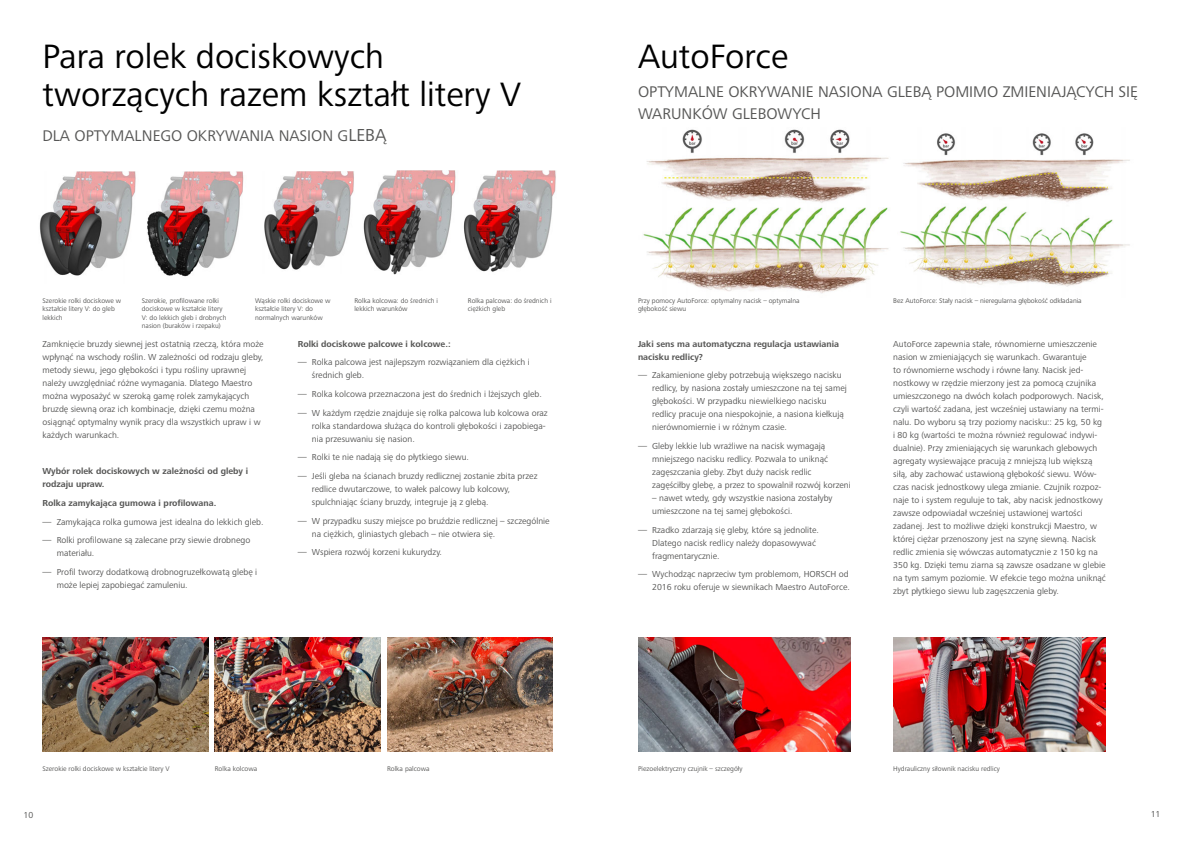
<style>
.page{position:relative;width:1191px;height:842px;background:#fff}
.page>*{position:absolute;margin:0;border:0;box-sizing:border-box;transform-origin:0 0}
.A_HEAD{font:35px/38px "Frutiger Next LTW1 G";color:#000}
.t1{font:16px/22px "Frutiger Next LTW1 G";color:#575756}
.fließtext_9_pt_grau{font:9px/13px "Frutiger Next LTW1 G";color:#575756}
.fließtext_9_pt_grau-2{font:700 9px/13px "Frutiger Next LTW1 G";color:#575756}
.t2{font:7px/8.5px "Frutiger Next LTW1 G";color:#575756}
.s1{font-size:18px}
</style>
<div class="page">
<img style="left:43px;top:638px;width:165px;height:113px">
<img style="left:215px;top:638px;width:166px;height:113px">
<img style="left:387px;top:638px;width:166px;height:113px">
<img style="left:264px;top:171px;width:90px;height:99px">
<img style="left:39px;top:172px;width:97px;height:104px">
<img style="left:147px;top:171px;width:97px;height:106px">
<img style="left:363px;top:171px;width:93px;height:104px">
<img style="left:463px;top:171px;width:93px;height:101px">
<img style="left:643px;top:129px;width:487px;height:165px">
<img style="left:638px;top:638px;width:212px;height:113px">
<img style="left:893px;top:638px;width:213px;height:113px">
<p class="A_HEAD" style="left:43px;top:38px;width:480px">Para rolek dociskowych tworzących razem kształt litery V</p>
<p class="t1" style="left:43px;top:125px;width:345px">DLA OPTYMALNEGO OKRYWANIA NASION G<span class="s1">LEBĄ</span></p>
<p class="t2" style="left:43px;top:296px;width:80px">Szerokie rolki dociskowe w kształcie litery V: do gleb lekkich</p>
<p class="t2" style="left:142px;top:296px;width:86px">Szerokie, profilowane rolki dociskowe w kształcie litery<br>V: do lekkich gleb i drobnych nasion (buraków i rzepaku)</p>
<p class="t2" style="left:354px;top:296px;width:85px">Rolka kolcowa: do średnich i lekkich warunków</p>
<p class="t2" style="left:468px;top:296px;width:85px">Rolka palcowa: do średnich i ciężkich gleb</p>
<p class="t2" style="left:255px;top:296px;width:77px">Wąskie rolki dociskowe w kształcie litery V: do normalnych warunków</p>
<p class="fließtext_9_pt_grau" style="left:43px;top:337px;width:223px">Zamknięcie bruzdy siewnej jest ostatnią rzeczą, która może wpłynąć na wschody roślin. W zależności od rodzaju gleby, metody siewu, jego głębokości i typu rośliny uprawnej należy uwzględniać różne wymagania. Dlatego Maestro można wyposażyć w szeroką gamę rolek zamykających bruzdę siewną oraz ich kombinacje, dzięki czemu można osiągnąć optymalny wynik pracy dla wszystkich upraw i w każdych warunkach.</p>
<p class="fließtext_9_pt_grau-2" style="left:298px;top:337px;width:154px">Rolki dociskowe palcowe i kolcowe.:</p>
<p class="fließtext_9_pt_grau" style="left:312px;top:356px;width:219px;text-indent:-14px">― Rolka palcowa jest najlepszym rozwiązaniem dla ciężkich i średnich gleb.</p>
<p class="fließtext_9_pt_grau" style="left:298px;top:388px;width:246px">― Rolka kolcowa przeznaczona jest do średnich i lżejszych gleb.</p>
<p class="fließtext_9_pt_grau" style="left:312px;top:406px;width:237px;text-indent:-14px">― W każdym rzędzie znajduje się rolka palcowa lub kolcowa oraz rolka standardowa służąca do kontroli głębokości i zapobiega&shy;nia przesuwaniu się nasion.</p>
<p class="fließtext_9_pt_grau" style="left:298px;top:451px;width:173px">― Rolki te nie nadają się do płytkiego siewu.</p>
<p class="fließtext_9_pt_grau" style="left:312px;top:470px;width:227px;text-indent:-14px">― Jeśli gleba na ścianach bruzdy redlicznej zostanie zbita przez redlice dwutarczowe, to wałek palcowy lub kolcowy, spulchniając ściany bruzdy, integruje ją z glebą.</p>
<p class="fließtext_9_pt_grau" style="left:312px;top:514px;width:239px;text-indent:-14px">― W przypadku suszy miejsce po bruździe redlicznej – szczególnie na ciężkich, gliniastych glebach – nie otwiera się.</p>
<p class="fließtext_9_pt_grau" style="left:298px;top:546px;width:146px">― Wspiera rozwój korzeni kukurydzy.</p>
<p class="fließtext_9_pt_grau-2" style="left:43px;top:465px;width:207px">Wybór rolek dociskowych w zależności od gleby i rodzaju upraw.</p>
<p class="fließtext_9_pt_grau-2" style="left:43px;top:497px;width:175px">Rolka zamykająca gumowa i profilowana.</p>
<p class="fließtext_9_pt_grau" style="left:43px;top:515px;width:222px">― Zamykająca rolka gumowa jest idealna do lekkich gleb.</p>
<p class="fließtext_9_pt_grau" style="left:57px;top:534px;width:195px;text-indent:-14px">― Rolki profilowane są zalecane przy siewie drobnego materiału.</p>
<p class="fließtext_9_pt_grau" style="left:57px;top:566px;width:202px;text-indent:-14px">― Profil tworzy dodatkową drobnogruzełkowatą glebę i może lepiej zapobiegać zamuleniu.</p>
<p class="A_HEAD" style="left:638px;top:38px;width:152px">AutoForce</p>
<p class="t1" style="left:638px;top:81px;width:501px">OPTYMALNE OKRYWANIE NASIONA GLEBĄ POMIMO ZMIENIAJĄCYCH SIĘ<br>WARUNKÓW GLEBOWYCH</p>
<p class="t2" style="left:638px;top:296px;width:163px">Przy pomocy AutoForce: optymalny nacisk – optymalna głębokość siewu</p>
<p class="t2" style="left:893px;top:296px;width:190px">Bez AutoForce: Stały nacisk – nieregularna głębokość odkładania</p>
<p class="fließtext_9_pt_grau-2" style="left:638px;top:337px;width:203px">Jaki sens ma automatyczna regulacja ustawiania nacisku redlicy?</p>
<p class="fließtext_9_pt_grau" style="left:652px;top:369px;width:196px;text-indent:-14px">― Zakamienione gleby potrzebują większego nacisku redlicy, by nasiona zostały umieszczone na tej samej głębokości. W przypadku niewielkiego nacisku redlicy pracuje ona niespokojnie, a nasiona kiełkują nierównomiernie i w różnym czasie.</p>
<p class="fließtext_9_pt_grau" style="left:652px;top:440px;width:200px;text-indent:-14px">― Gleby lekkie lub wrażliwe na nacisk wymagają mniejszego nacisku redlicy. Pozwala to uniknąć zagęszczania gleby. Zbyt duży nacisk redlic zagęściłby glebę, a przez to spowalnił rozwój korzeni</p>
<p class="fließtext_9_pt_grau" style="left:652px;top:492px;width:182px">– nawet wtedy, gdy wszystkie nasiona zostałyby umieszczone na tej samej głębokości.</p>
<p class="fließtext_9_pt_grau" style="left:652px;top:523px;width:168px;text-indent:-14px">― Rzadko zdarzają się gleby, które są jednolite.<br>Dlatego nacisk redlicy należy dopasowywać fragmentarycznie.</p>
<p class="fließtext_9_pt_grau" style="left:638px;top:568px;width:213px;text-align:right">― Wychodząc naprzeciw tym problemom, HORSCH od<br>2016 roku oferuje w siewnikach Maestro AutoForce.</p>
<p class="fließtext_9_pt_grau" style="left:893px;top:337px;width:214px">AutoForce zapewnia stałe, równomierne umieszczenie nasion w zmieniających się warunkach. Gwarantuje<br>to równomierne wschody i równe łany. Nacisk jed&shy;nostkowy w rzędzie mierzony jest za pomocą czujnika umieszczonego na dwóch kołach podporowych. Nacisk, czyli wartość zadana, jest wcześniej ustawiany na termi&shy;nalu. Do wyboru są trzy poziomy nacisku:: 25 kg, 50 kg i 80 kg (wartości te można również regulować indywi&shy;dualnie). Przy zmieniających się warunkach glebowych agregaty wysiewające pracują z mniejszą lub większą siłą, aby zachować ustawioną głębokość siewu. Wów&shy;czas nacisk jednostkowy ulega zmianie. Czujnik rozpoz&shy;naje to i system reguluje to tak, aby nacisk jednostkowy zawsze odpowiadał wcześniej ustawionej wartości zadanej. Jest to możliwe dzięki konstrukcji Maestro, w której ciężar przenoszony jest na szynę siewną. Nacisk redlic zmienia się wówczas automatycznie z 150 kg na 350 kg. Dzięki temu ziarna są zawsze osadzane w glebie na tym samym poziomie. W efekcie tego można uniknąć zbyt płytkiego siewu lub zagęszczenia gleby.</p>
<p class="t2" style="left:43px;top:764px;width:129px">Szerokie rolki dociskowe w kształcie litery V</p>
<p class="t2" style="left:215px;top:764px;width:44px">Rolka kolcowa</p>
<p class="t2" style="left:387px;top:764px;width:44px">Rolka palcowa</p>
<p class="t2" style="left:638px;top:764px;width:106px">Piezoelektryczny czujnik – szczegóły</p>
<p class="t2" style="left:893px;top:764px;width:108px">Hydrauliczny siłownik nacisku redlicy</p>
<p class="fließtext_9_pt_grau" style="left:23px;top:809px;width:11px">10</p>
<p class="fließtext_9_pt_grau" style="left:1150px;top:808px;width:11px">11</p>
</div>
